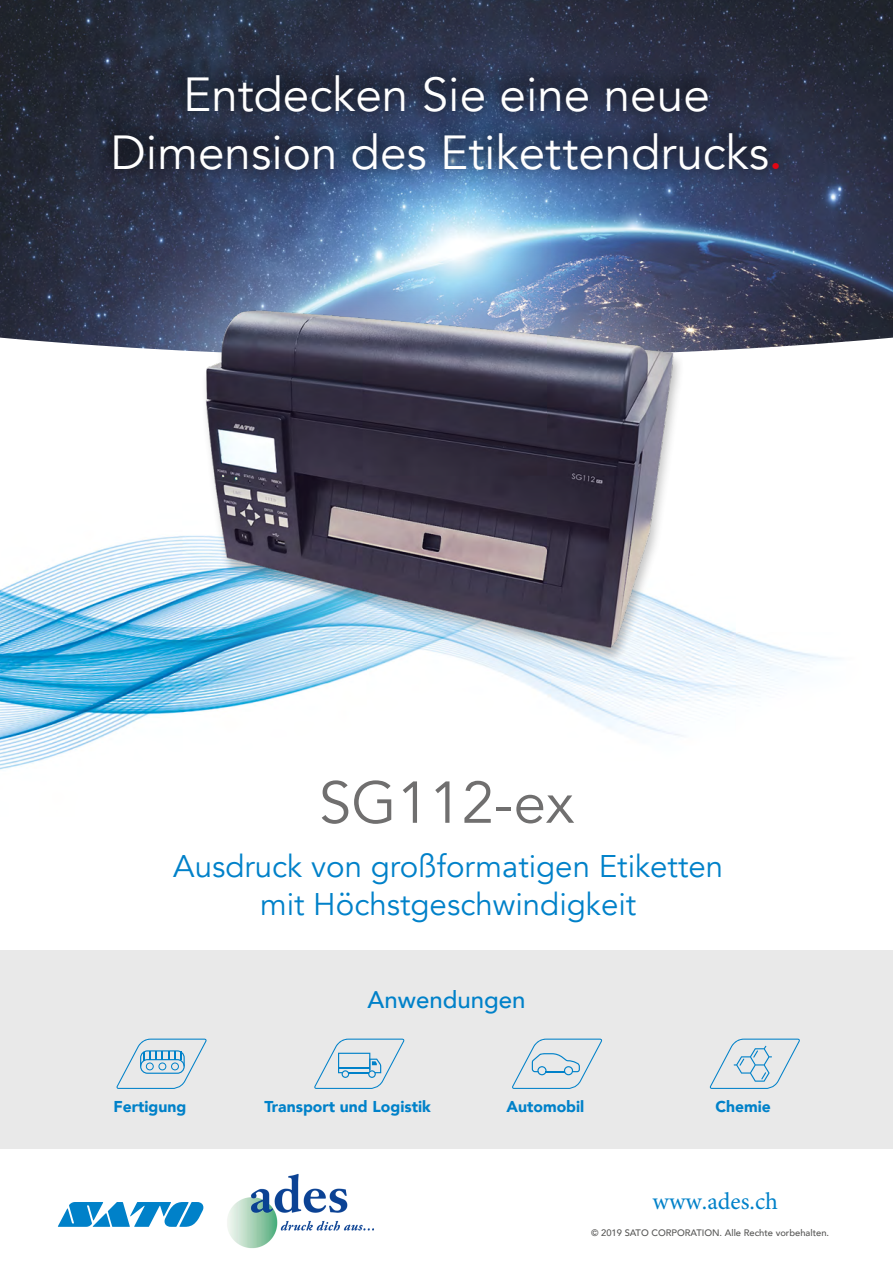
<style>
.page{position:relative;width:893px;height:1263px;background:#fff}
.page>*{position:absolute;margin:0;border:0;box-sizing:border-box;transform-origin:0 0}
.t1{font:58.35px "Avenir";color:#706f6f}
.t2{font:47.7px/57.3px "Avenir";color:#fff;text-align:center}
.t3{font:31.2px/37.5px "Avenir";color:#0081c9;text-align:center}
.t4{font:500 24px "Avenir";color:#0081c9}
.t5{font:24px "Minion Pro";color:#0081c9}
.t6{font:900 15.75px "Avenir";color:#0081c9}
.t7{font:500 9.3px "Avenir";color:#575756}
.s1{font-weight:500;color:#e30613}
</style>
<div class="page">
<img style="left:0;top:559px;width:836px;height:211px">
<img style="left:0;top:0;width:893px;height:345px">
<div style="left:89px;top:45px;width:703px;height:131px;background:#000;opacity:.75"></div>
<div style="left:95px;top:58px;width:702px;height:130px;background:#000;opacity:.75"></div>
<div style="left:0;top:950px;width:893px;height:199px;background:#e9e9e9"></div>
<svg style="left:314px;top:1038px;width:91px;height:51px"></svg>
<svg style="left:58px;top:1202px;width:146px;height:25px"></svg>
<svg style="left:116px;top:1038px;width:91px;height:51px"></svg>
<svg style="left:512px;top:1038px;width:90px;height:51px"></svg>
<svg style="left:710px;top:1038px;width:90px;height:51px"></svg>
<div style="left:72px;top:176px;width:731px;height:599px;background:#fff;opacity:.75"></div>
<img style="left:180px;top:293px;width:537px;height:368px">
<img style="left:227px;top:1173px;width:147px;height:75px">
<h2 class="t2" style="left:111px;top:67px;width:673px">Entdecken Sie eine neue<br>Dimension des Etikettendrucks<span class="s1">.</span></h2>
<h1 class="t1" style="left:319px;top:768px;width:257px">SG112-ex</h1>
<p class="t3" style="left:173px;top:848px;width:551px">Ausdruck von großformatigen Etiketten mit Höchstgeschwindigkeit</p>
<p class="t4" style="left:368px;top:978px;width:159px">Anwendungen</p>
<p class="t6" style="left:113px;top:1092px;width:74px">Fertigung</p>
<p class="t6" style="left:506px;top:1092px;width:79px">Automobil</p>
<p class="t6" style="left:264px;top:1092px;width:168px">Transport und Logistik</p>
<p class="t6" style="left:715px;top:1092px;width:57px">Chemie</p>
<p class="t5" style="left:653px;top:1185px;width:127px">www.ades.ch</p>
<p class="t7" style="left:591px;top:1225px;width:240px">© 2019 SATO CORPORATION. Alle Rechte vorbehalten.</p>
</div>
